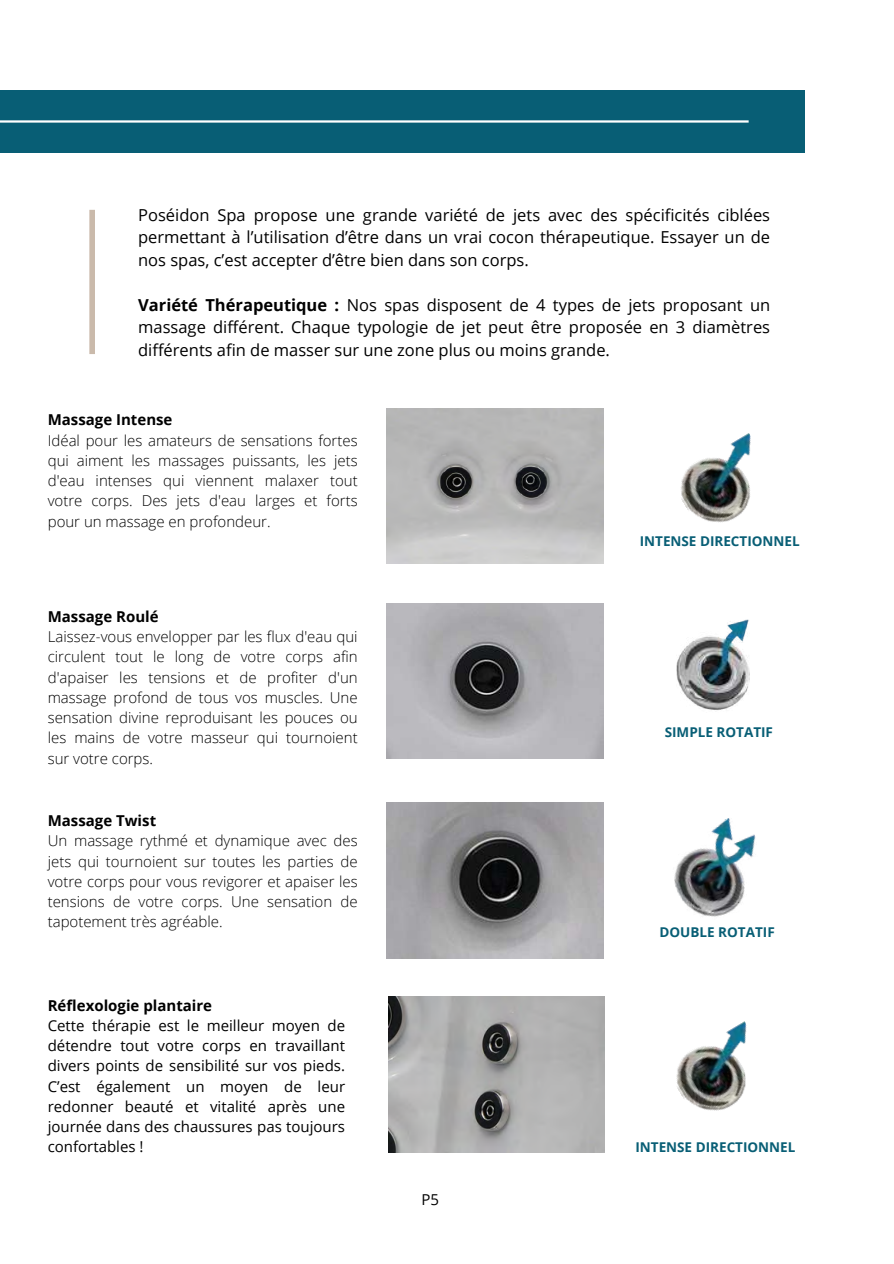
<style>
.page{position:relative;width:894px;height:1264px;background:#fff}
.page>*{position:absolute;margin:0;border:0;box-sizing:border-box;transform-origin:0 0}
.t1{font:16.5px/22.5px "Open Sans";color:#000;text-align:justify}
.t2{font:300 15px/20.2px "Open Sans";color:#000;text-align:justify}
.t3{font:15px/20.2px "Open Sans";color:#000;text-align:justify}
.t4{font:700 15px "Open Sans";color:#000}
.t5{font:700 13.5px "Open Sans";color:#085e75}
.s1{font-weight:700}
</style>
<div class="page">
<div style="left:0;top:90px;width:804px;height:63px;background:#085e75"></div>
<hr style="left:0;top:120px;width:748px;height:3px;background:#fff">
<img style="left:676px;top:619px;width:74px;height:91px">
<img style="left:681px;top:433px;width:70px;height:90px">
<img style="left:674px;top:818px;width:82px;height:99px">
<img style="left:676px;top:1021px;width:71px;height:90px">
<img style="left:387px;top:408px;width:216px;height:156px">
<img style="left:387px;top:802px;width:216px;height:156px">
<img style="left:388px;top:996px;width:216px;height:156px">
<img style="left:387px;top:603px;width:216px;height:156px">
<div style="left:89px;top:210px;width:6px;height:144px;background:#cabaab"></div>
<p class="t1" style="left:138px;top:203px;width:633px">Poséidon Spa propose une grande variété de jets avec des spécificités ciblées permettant à l’utilisation d’être dans un vrai cocon thérapeutique. Essayer un de nos spas, c’est accepter d’être bien dans son corps.</p>
<p class="t1" style="left:138px;top:293px;width:633px"><span class="s1">Variété Thérapeutique :</span> Nos spas disposent de 4 types de jets proposant un massage différent. Chaque typologie de jet peut être proposée en 3 diamètres différents afin de masser sur une zone plus ou moins grande.</p>
<p class="t4" style="left:48px;top:409px;width:126px">Massage Intense</p>
<p class="t2" style="left:48px;top:429px;width:311px">Idéal pour les amateurs de sensations fortes qui aiment les massages puissants, les jets d'eau intenses qui viennent malaxer tout votre corps. Des jets d'eau larges et forts pour un massage en profondeur.</p>
<p class="t4" style="left:48px;top:605px;width:112px">Massage Roulé</p>
<p class="t2" style="left:48px;top:626px;width:311px">Laissez-vous envelopper par les flux d'eau qui circulent tout le long de votre corps afin d'apaiser les tensions et de profiter d'un massage profond de tous vos muscles. Une sensation divine reproduisant les pouces ou les mains de votre masseur qui tournoient sur votre corps.</p>
<p class="t4" style="left:48px;top:810px;width:110px">Massage Twist</p>
<p class="t2" style="left:48px;top:830px;width:311px">Un massage rythmé et dynamique avec des jets qui tournoient sur toutes les parties de votre corps pour vous revigorer et apaiser les tensions de votre corps. Une sensation de tapotement très agréable.</p>
<p class="t4" style="left:48px;top:994px;width:166px">Réflexologie plantaire</p>
<p class="t3" style="left:48px;top:1014px;width:299px">Cette thérapie est le meilleur moyen de détendre tout votre corps en travaillant divers points de sensibilité sur vos pieds.<br>C’est également un moyen de leur redonner beauté et vitalité après une journée dans des chaussures pas toujours confortables !</p>
<p class="t3" style="left:421px;top:1189px;width:19px">P5</p>
<p class="t5" style="left:639px;top:532px;width:161px">INTENSE DIRECTIONNEL</p>
<p class="t5" style="left:664px;top:723px;width:110px">SIMPLE ROTATIF</p>
<p class="t5" style="left:659px;top:922px;width:117px">DOUBLE ROTATIF</p>
<p class="t5" style="left:635px;top:1137px;width:161px">INTENSE DIRECTIONNEL</p>
</div>
